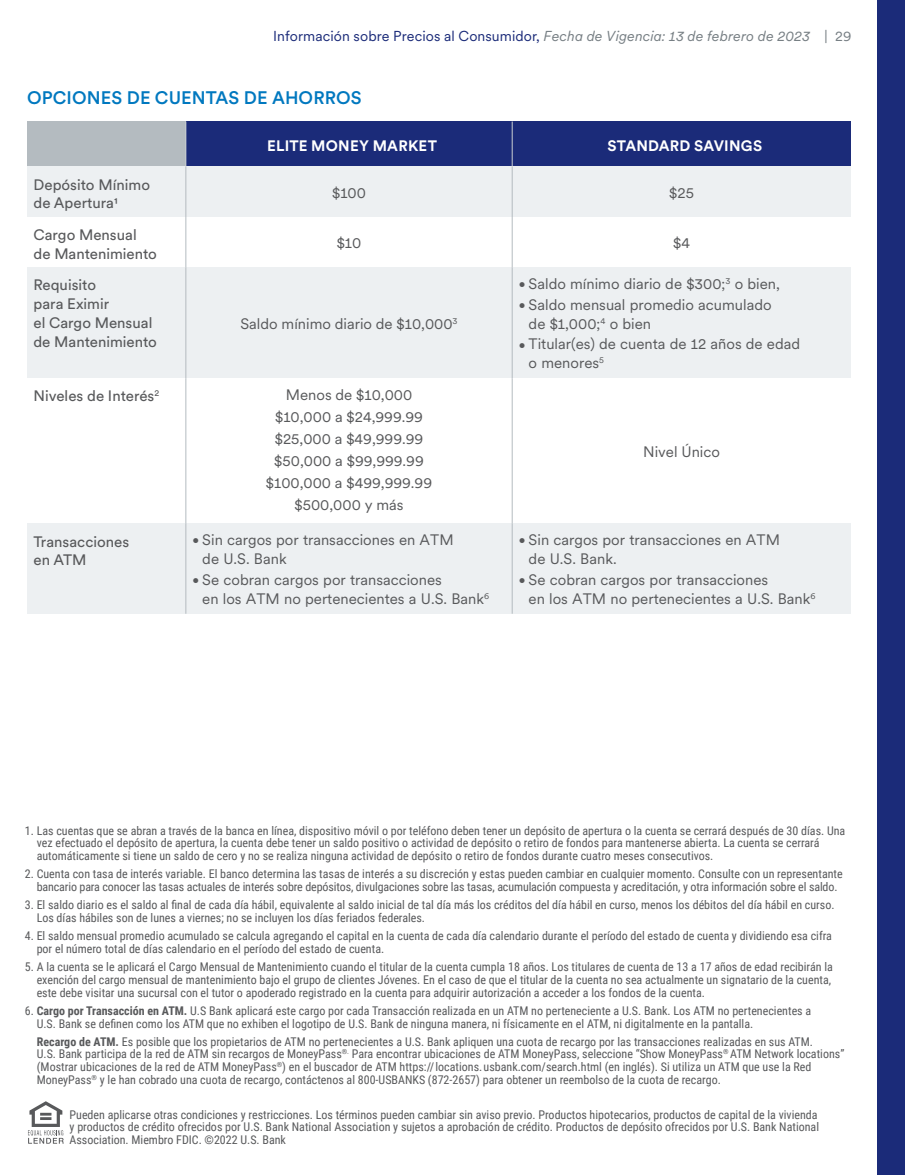
<style>
.page{position:relative;width:905px;height:1175px;background:#fff}
.page>*{position:absolute;margin:0;border:0;box-sizing:border-box;transform-origin:0 0}
.t1{font:500 18px "U.S.Bank Circular";letter-spacing:.005em;color:#0078bf}
.t2{font:15px/18.8px "U.S.Bank Circular";color:#58595b}
.t3{font:15px/18.8px "U.S.Bank Circular";color:#58595b}
.t4{font:700 15px "U.S.Bank Circular";letter-spacing:.015em;color:#fff}
.t5{font:14.25px "U.S.Bank Circular";letter-spacing:.005em;color:#1b2b79}
.t6{font:12px/12.8px "Roboto Condensed";color:#58595b}
.s1{font-style:italic;color:#777f84}
.s2{color:#777f84}
.s3{font-size:12px}
.s4{font-weight:700}
</style>
<div class="page">
<div style="left:878px;top:0;width:26px;height:1174px;background:#1b2b79"></div>
<div style="left:27px;top:122px;width:159px;height:45px;background:#b4bbc0"></div>
<div style="left:186px;top:122px;width:326px;height:45px;background:#1b2b79"></div>
<div style="left:512px;top:122px;width:338px;height:45px;background:#1b2b79"></div>
<div style="left:27px;top:167px;width:159px;height:50px;background:#edf0f2"></div>
<div style="left:186px;top:167px;width:326px;height:50px;background:#edf0f2"></div>
<div style="left:512px;top:167px;width:338px;height:50px;background:#edf0f2"></div>
<div style="left:27px;top:267px;width:159px;height:111px;background:#edf0f2"></div>
<div style="left:186px;top:267px;width:326px;height:111px;background:#edf0f2"></div>
<div style="left:512px;top:267px;width:338px;height:111px;background:#edf0f2"></div>
<div style="left:27px;top:523px;width:159px;height:90px;background:#edf0f2"></div>
<div style="left:186px;top:523px;width:326px;height:90px;background:#edf0f2"></div>
<div style="left:512px;top:523px;width:338px;height:90px;background:#edf0f2"></div>
<hr style="left:185px;top:167px;width:1px;height:50px;background:#b4bbc0">
<hr style="left:185px;top:217px;width:1px;height:50px;background:#b4bbc0">
<hr style="left:185px;top:267px;width:1px;height:111px;background:#b4bbc0">
<hr style="left:185px;top:378px;width:1px;height:145px;background:#b4bbc0">
<hr style="left:185px;top:523px;width:1px;height:90px;background:#b4bbc0">
<hr style="left:512px;top:167px;width:1px;height:50px;background:#b4bbc0">
<hr style="left:512px;top:217px;width:1px;height:50px;background:#b4bbc0">
<hr style="left:512px;top:267px;width:1px;height:111px;background:#b4bbc0">
<hr style="left:512px;top:378px;width:1px;height:145px;background:#b4bbc0">
<hr style="left:512px;top:523px;width:1px;height:90px;background:#b4bbc0">
<hr style="left:185px;top:121px;width:1px;height:46px;background:#c9ced2">
<hr style="left:512px;top:121px;width:1px;height:46px;background:#c9ced2">
<svg style="left:28px;top:1101px;width:36px;height:42px"></svg>
<p class="t5" style="left:273px;top:27px;width:579px">Información sobre Precios al Consumidor, <span class="s1">Fecha de Vigencia: 13 de febrero de 2023</span> <span class="s2">| 29</span></p>
<h4 class="t1" style="left:27px;top:85px;width:336px">OPCIONES DE CUENTAS DE AHORROS</h4>
<p class="t4" style="left:267px;top:136px;width:171px">ELITE MONEY MARKET</p>
<p class="t4" style="left:607px;top:136px;width:156px">STANDARD SAVINGS</p>
<p class="t3" style="left:33px;top:174px;width:118px">Depósito Mínimo de Apertura1</p>
<p class="t2" style="left:332px;top:182px;width:35px">$100</p>
<p class="t2" style="left:669px;top:182px;width:26px">$25</p>
<p class="t3" style="left:33px;top:225px;width:125px">Cargo Mensual de Mantenimiento</p>
<p class="t2" style="left:337px;top:233px;width:26px">$10</p>
<p class="t2" style="left:673px;top:233px;width:18px">$4</p>
<p class="t3" style="left:33px;top:275px;width:125px">Requisito<br>para Eximir<br>el Cargo Mensual de Mantenimiento</p>
<p class="t2" style="left:518px;top:274px;width:263px"><span class="s3">•</span> Saldo mínimo diario de $300;<sup>3</sup> o bien,</p>
<p class="t2" style="left:528px;top:294px;width:244px;text-indent:-10px"><span class="s3">•</span> Saldo mensual promedio acumulado de $1,000;<sup>4</sup> o bien</p>
<p class="t2" style="left:528px;top:334px;width:273px;text-indent:-10px"><span class="s3">•</span> Titular(es) de cuenta de 12 años de edad o menores<sup>5</sup></p>
<p class="t2" style="left:240px;top:313px;width:219px">Saldo mínimo diario de $10,000<sup>3</sup></p>
<p class="t3" style="left:33px;top:386px;width:127px">Niveles de Interés<sup>2</sup></p>
<p class="t2" style="left:286px;top:384px;width:128px">Menos de $10,000</p>
<p class="t2" style="left:275px;top:406px;width:149px">$10,000 a $24,999.99</p>
<p class="t2" style="left:275px;top:428px;width:150px">$25,000 a $49,999.99</p>
<p class="t2" style="left:274px;top:450px;width:151px">$50,000 a $99,999.99</p>
<p class="t2" style="left:266px;top:472px;width:168px">$100,000 a $499,999.99</p>
<p class="t2" style="left:294px;top:494px;width:110px">$500,000 y más</p>
<p class="t3" style="left:33px;top:531px;width:97px">Transacciones en ATM</p>
<p class="t2" style="left:202px;top:530px;width:253px;text-indent:-10px"><span class="s3">•</span> Sin cargos por transacciones en ATM de U.S. Bank</p>
<p class="t2" style="left:202px;top:569px;width:288px;text-indent:-10px"><span class="s3">•</span> Se cobran cargos por transacciones<br>en los ATM no pertenecientes a U.S. Bank<sup>6</sup></p>
<p class="t2" style="left:643px;top:441px;width:78px">Nivel Único</p>
<p class="t2" style="left:528px;top:530px;width:253px;text-indent:-10px"><span class="s3">•</span> Sin cargos por transacciones en ATM de U.S. Bank.</p>
<p class="t2" style="left:528px;top:569px;width:288px;text-indent:-10px"><span class="s3">•</span> Se cobran cargos por transacciones<br>en los ATM no pertenecientes a U.S. Bank<sup>6</sup></p>
<p class="t6" style="left:37px;top:823px;width:810px;text-indent:-12px">1. Las cuentas que se abran a través de la banca en línea, dispositivo móvil o por teléfono deben tener un depósito de apertura o la cuenta se cerrará después de 30 días. Una vez efectuado el depósito de apertura, la cuenta debe tener un saldo positivo o actividad de depósito o retiro de fondos para mantenerse abierta. La cuenta se cerrará automáticamente si tiene un saldo de cero y no se realiza ninguna actividad de depósito o retiro de fondos durante cuatro meses consecutivos.</p>
<p class="t6" style="left:25px;top:867px;width:819px;text-align:center">2. Cuenta con tasa de interés variable. El banco determina las tasas de interés a su discreción y estas pueden cambiar en cualquier momento. Consulte con un representante bancario para conocer las tasas actuales de interés sobre depósitos, divulgaciones sobre las tasas, acumulación compuesta y acreditación, y otra información sobre el saldo.</p>
<p class="t6" style="left:37px;top:898px;width:799px;text-indent:-12px">3. El saldo diario es el saldo al final de cada día hábil, equivalente al saldo inicial de tal día más los créditos del día hábil en curso, menos los débitos del día hábil en curso.<br>Los días hábiles son de lunes a viernes; no se incluyen los días feriados federales.</p>
<p class="t6" style="left:37px;top:929px;width:796px;text-indent:-12px">4. El saldo mensual promedio acumulado se calcula agregando el capital en la cuenta de cada día calendario durante el período del estado de cuenta y dividiendo esa cifra por el número total de días calendario en el período del estado de cuenta.</p>
<p class="t6" style="left:37px;top:960px;width:797px;text-indent:-12px">5. A la cuenta se le aplicará el Cargo Mensual de Mantenimiento cuando el titular de la cuenta cumpla 18 años. Los titulares de cuenta de 13 a 17 años de edad recibirán la exención del cargo mensual de mantenimiento bajo el grupo de clientes Jóvenes. En el caso de que el titular de la cuenta no sea actualmente un signatario de la cuenta, este debe visitar una sucursal con el tutor o apoderado registrado en la cuenta para adquirir autorización a acceder a los fondos de la cuenta.</p>
<p class="t6" style="left:37px;top:1003px;width:776px;text-indent:-12px">6. <span class="s4">Cargo por Transacción en ATM.</span> U.S Bank aplicará este cargo por cada Transacción realizada en un ATM no perteneciente a U.S. Bank. Los ATM no pertenecientes a<br>U.S. Bank se definen como los ATM que no exhiben el logotipo de U.S. Bank de ninguna manera, ni físicamente en el ATM, ni digitalmente en la pantalla.</p>
<p class="t6" style="left:37px;top:1034px;width:809px"><span class="s4">Recargo de ATM.</span> Es posible que los propietarios de ATM no pertenecientes a U.S. Bank apliquen una cuota de recargo por las transacciones realizadas en sus ATM.<br>U.S. Bank participa de la red de ATM sin recargos de MoneyPass<sup>®.</sup> Para encontrar ubicaciones de ATM MoneyPass, seleccione “Show MoneyPass<sup>®</sup> ATM Network locations” (Mostrar ubicaciones de la red de ATM MoneyPass<sup>®</sup>) en el buscador de ATM https:// locations. usbank.com/search.html (en inglés). Si utiliza un ATM que use la Red MoneyPass<sup>®</sup> y le han cobrado una cuota de recargo, contáctenos al 800-USBANKS (872-2657) para obtener un reembolso de la cuota de recargo.</p>
<p class="t6" style="left:70px;top:1107px;width:751px">Pueden aplicarse otras condiciones y restricciones. Los términos pueden cambiar sin aviso previo. Productos hipotecarios, productos de capital de la vivienda y productos de crédito ofrecidos por U.S. Bank National Association y sujetos a aprobación de crédito. Productos de depósito ofrecidos por U.S. Bank National<br>Association. Miembro FDIC. ©2022 U.S. Bank</p>
</div>
